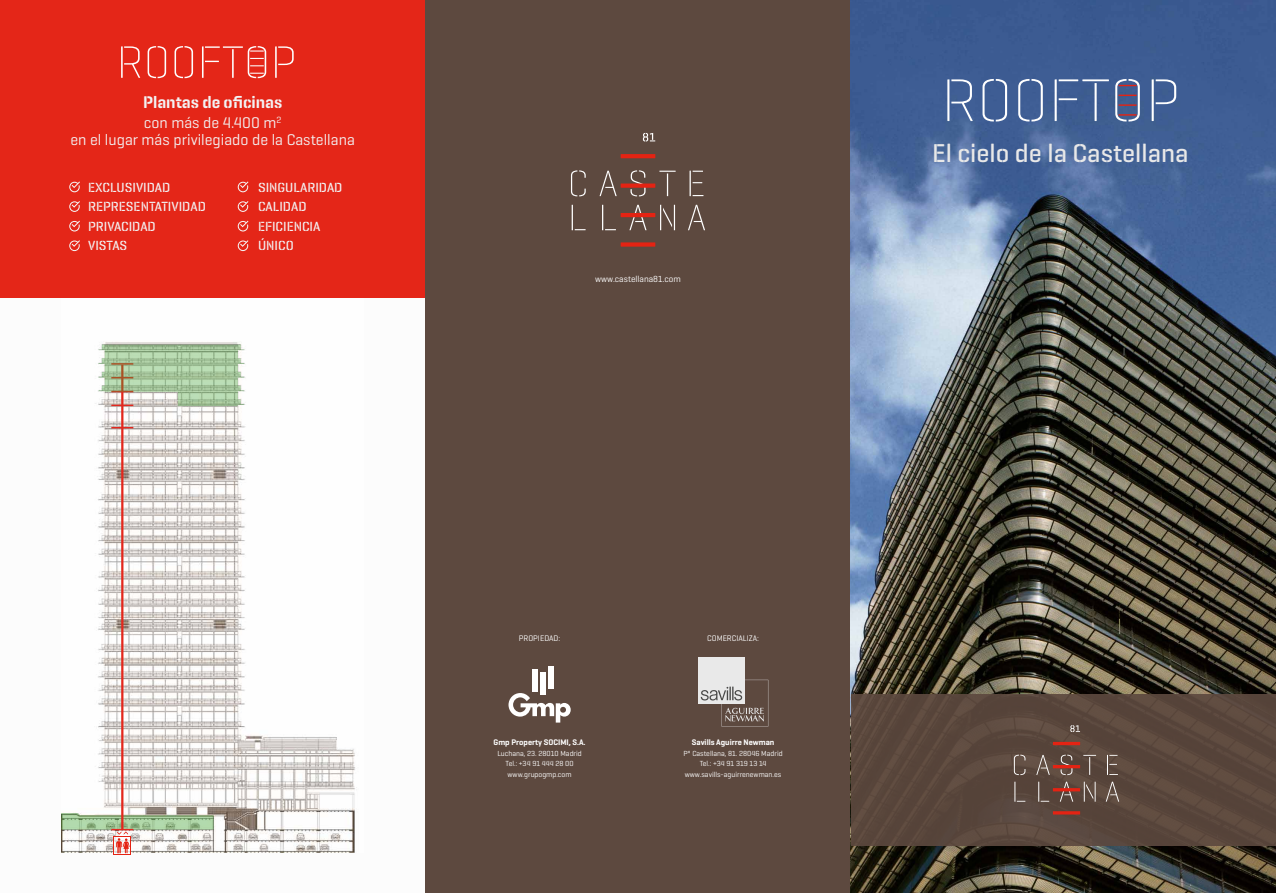
<style>
.page{position:relative;width:1276px;height:893px;background:#fff}
.page>*{position:absolute;margin:0;border:0;box-sizing:border-box;transform-origin:0 0}
.t1{font:500 26.25px "Geogrotesque Stencil A";color:#e8e8e8}
.t2{font:600 17.25px "Geogrotesque Stencil C";color:#f3f2f3}
.t3{font:15.75px/16.5px "Geogrotesque";color:#f3f2f3;text-align:center}
.t4{font:500 13.5px/19.5px "Geogrotesque Stencil C";color:#f3f2f3}
.t5{font:9px "Geogrotesque";color:#fff}
.t6{font:600 8.25px "Geogrotesque";color:#fff}
.t7{font:8.25px "Geogrotesque";color:#fff}
.t8{font:7.5px/10.5px "Geogrotesque";color:#fff;text-align:center}
</style>
<div class="page">
<div style="left:0;top:0;width:425px;height:298px;background:#e42618"></div>
<div style="left:425px;top:0;width:425px;height:893px;background:#5d493f"></div>
<img style="left:850px;top:0;width:426px;height:893px">
<svg style="left:571px;top:133px;width:134px;height:114px"></svg>
<div style="left:532px;top:669px;width:6px;height:23px;background:#fff"></div>
<div style="left:540px;top:672px;width:6px;height:23px;background:#fff"></div>
<div style="left:548px;top:666px;width:5px;height:23px;background:#fff"></div>
<svg style="left:508px;top:693px;width:63px;height:30px"></svg>
<div style="left:698px;top:657px;width:47px;height:46px;background:#e9e9e9"></div>
<svg style="left:701px;top:680px;width:67px;height:46px"></svg>
<div style="left:850px;top:694px;width:426px;height:152px;background:#5d493f"></div>
<svg style="left:69px;top:181px;width:11px;height:11px"></svg>
<svg style="left:69px;top:201px;width:11px;height:11px"></svg>
<svg style="left:69px;top:221px;width:11px;height:10px"></svg>
<svg style="left:69px;top:240px;width:11px;height:11px"></svg>
<svg style="left:238px;top:181px;width:10px;height:11px"></svg>
<svg style="left:238px;top:201px;width:10px;height:11px"></svg>
<svg style="left:238px;top:221px;width:10px;height:10px"></svg>
<svg style="left:238px;top:240px;width:10px;height:11px"></svg>
<svg style="left:1014px;top:725px;width:105px;height:89px"></svg>
<svg style="left:947px;top:79px;width:26px;height:42px"></svg>
<svg style="left:982px;top:79px;width:25px;height:43px"></svg>
<svg style="left:1018px;top:79px;width:24px;height:43px"></svg>
<svg style="left:1054px;top:79px;width:55px;height:42px;background:#55709f"></svg>
<svg style="left:1151px;top:79px;width:25px;height:42px"></svg>
<svg style="left:1115px;top:79px;width:24px;height:43px"></svg>
<svg style="left:121px;top:46px;width:19px;height:32px"></svg>
<svg style="left:148px;top:46px;width:18px;height:32px"></svg>
<svg style="left:174px;top:46px;width:19px;height:32px"></svg>
<svg style="left:275px;top:46px;width:19px;height:32px"></svg>
<svg style="left:202px;top:46px;width:64px;height:32px"></svg>
<img style="left:95px;top:342px;width:262px;height:511px">
<hr style="left:121px;top:365px;width:2px;height:464px;background:#e3271c">
<svg style="left:111px;top:427px;width:22px;height:1px"></svg>
<svg style="left:61px;top:813px;width:153px;height:42px"></svg>
<svg style="left:98px;top:345px;width:146px;height:61px;background:#b0c7a5"></svg>
<h2 class="t2" style="left:143px;top:91px;width:141px">Plantas de oficinas</h2>
<h3 class="t3" style="left:70px;top:114px;width:286px">con más de 4.400 m<sup>2<br></sup>en el lugar más privilegiado de la Castellana</h3>
<h3 class="t4" style="left:88px;top:177px;width:119px">EXCLUSIVIDAD<br>REPRESENTATIVIDAD<br>PRIVACIDAD<br>VISTAS</h3>
<h3 class="t4" style="left:258px;top:177px;width:86px">SINGULARIDAD<br>CALIDAD<br>EFICIENCIA<br>ÚNICO</h3>
<p class="t5" style="left:595px;top:273px;width:87px">www.castellana81.com</p>
<p class="t7" style="left:519px;top:633px;width:43px">PROPIEDAD:</p>
<p class="t7" style="left:707px;top:633px;width:53px">COMERCIALIZA:</p>
<p class="t6" style="left:493px;top:737px;width:93px">Gmp Property SOCIMI, S.A.</p>
<p class="t8" style="left:497px;top:748px;width:86px">Luchana, 23. 28010 Madrid<br>Tel.: +34 91 444 28 00 www.grupogmp.com</p>
<p class="t6" style="left:692px;top:737px;width:84px">Savills Aguirre Newman</p>
<p class="t8" style="left:683px;top:748px;width:100px">Pº Castellana, 81. 28046 Madrid<br>Tel.: +34 91 319 13 14 www.savills-aguirrenewman.es</p>
<h1 class="t1" style="left:932px;top:137px;width:258px">El cielo de la Castellana</h1>
</div>
